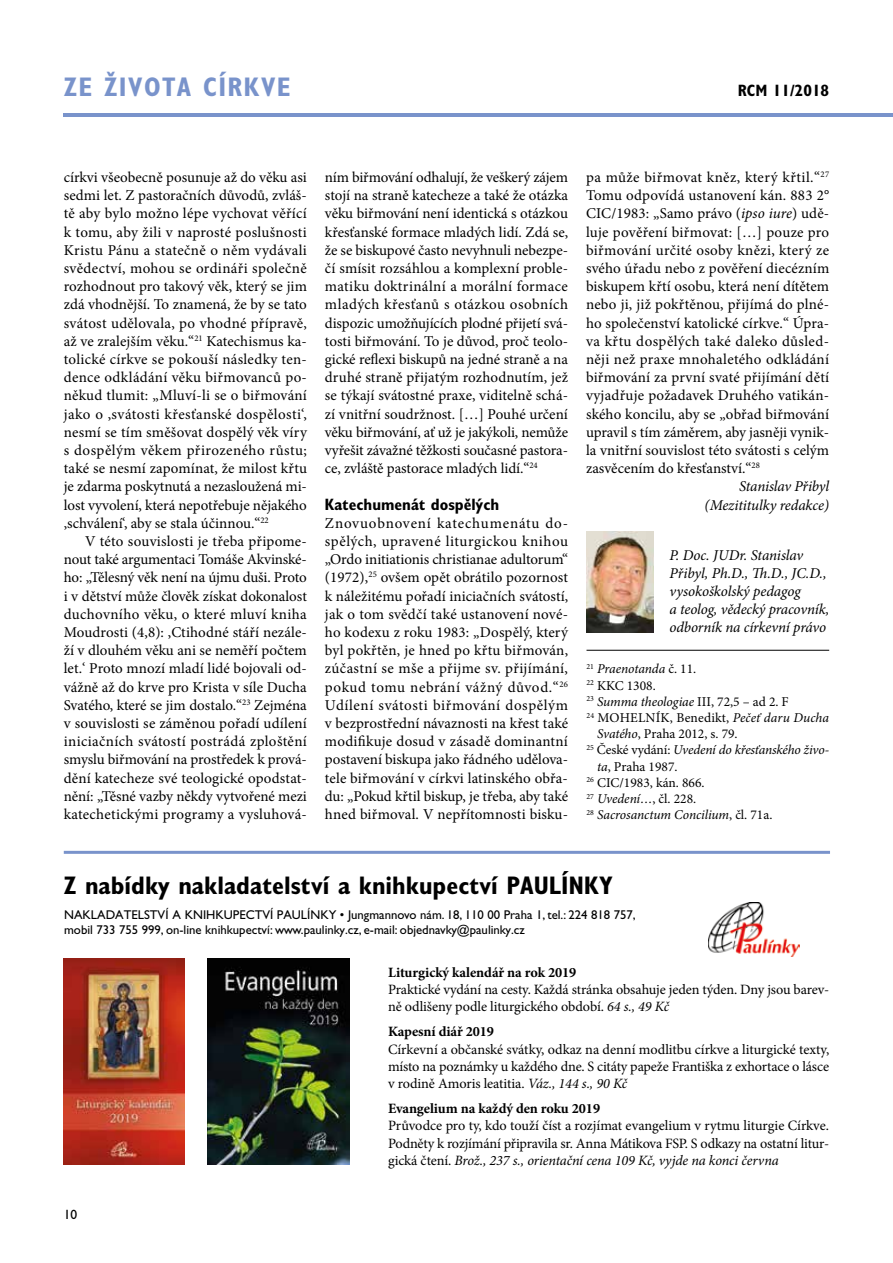
<style>
.page{position:relative;width:893px;height:1263px;background:#fff}
.page>*{position:absolute;margin:0;border:0;box-sizing:border-box;transform-origin:0 0}
.t1{font:700 condensed 27px "Gill Sans Std";letter-spacing:.05em;color:#7993cb}
.t2{font:700 condensed 25.5px "Gill Sans Std";color:#000}
.t3{font:700 condensed 16.5px "Gill Sans Std";color:#000}
.t4{font:15px/18.1px "Minion Pro";letter-spacing:.01em;color:#000;text-align:justify}
.t5{font:italic 15px/18px "Minion Pro";letter-spacing:-.01em;color:#000}
.t6{font:15px "Minion Pro";letter-spacing:.03em;color:#000}
.t7{font:14.25px/17.1px "Minion Pro";letter-spacing:-.01em;color:#000;text-align:justify}
.t8{font:700 14.25px "Minion Pro";letter-spacing:-.005em;color:#000}
.t9{font:italic 13.5px "Minion Pro";letter-spacing:-.01em;color:#000}
.t10{font:13.5px "Minion Pro";color:#000}
.t11{font:13.5px "Gill Sans Std";color:#000}
.t12{font:12.75px/15.3px "Gill Sans Std";color:#000}
.s1{font-style:italic}
.s2{font-style:normal}
</style>
<div class="page">
<hr style="left:64px;top:113px;width:829px;height:4px;background:#7993cb">
<hr style="left:64px;top:851px;width:766px;height:3px;background:#7993cb">
<img style="left:708px;top:902px;width:91px;height:55px">
<img style="left:586px;top:532px;width:67px;height:100px">
<hr style="left:586px;top:650px;width:243px;height:1px;background:#000">
<img style="left:207px;top:959px;width:143px;height:206px">
<img style="left:64px;top:959px;width:120px;height:206px">
<h1 class="t1" style="left:64px;top:71px;width:228px">ZE ŽIVOTA CÍRKVE</h1>
<p class="t3" style="left:738px;top:81px;width:93px">RCM 11/2018</p>
<p class="t4" style="left:64px;top:168px;width:245px">církvi všeobecně posunuje až do věku asi sedmi let. Z pastoračních důvodů, zvláš&shy;tě aby bylo možno lépe vychovat věřící k tomu, aby žili v naprosté poslušnosti Kristu Pánu a statečně o něm vydávali svědectví, mohou se ordináři společně rozhodnout pro takový věk, který se jim zdá vhodnější. To znamená, že by se tato svátost udělovala, po vhodné přípravě, až ve zralejším věku.“<sup>21</sup> Katechismus ka&shy;tolické církve se pokouší následky ten&shy;dence odkládání věku biřmovanců po&shy;někud tlumit: „Mluví-li se o biřmování jako o ,svátosti křesťanské dospělosti‘, nesmí se tím směšovat dospělý věk víry s dospělým věkem přirozeného růstu; také se nesmí zapomínat, že milost křtu je zdarma poskytnutá a nezasloužená mi&shy;lost vyvolení, která nepotřebuje nějakého ,schválení‘, aby se stala účinnou.“<sup>22</sup></p>
<p class="t4" style="left:64px;top:532px;width:245px;text-indent:21px">V této souvislosti je třeba připome&shy;nout také argumentaci Tomáše Akvinské&shy;ho: „Tělesný věk není na újmu duši. Proto i v dětství může člověk získat dokonalost duchovního věku, o které mluví kniha Moudrosti (4,8): ,Ctihodné stáří nezále&shy;ží v dlouhém věku ani se neměří počtem let.‘ Proto mnozí mladí lidé bojovali od&shy;vážně až do krve pro Krista v síle Ducha Svatého, které se jim dostalo.“<sup>23</sup> Zejména v souvislosti se záměnou pořadí udílení iniciačních svátostí postrádá zploštění smyslu biřmování na prostředek k prová&shy;dění katecheze své teologické opodstat&shy;nění: „Těsné vazby někdy vytvořené mezi katechetickými programy a vysluhová-</p>
<p class="t4" style="left:325px;top:168px;width:245px">ním biřmování odhalují, že veškerý zájem stojí na straně katecheze a také že otázka věku biřmování není identická s otázkou křesťanské formace mladých lidí. Zdá se, že se biskupové často nevyhnuli nebezpe&shy;čí smísit rozsáhlou a komplexní proble&shy;matiku doktrinální a morální formace mladých křesťanů s otázkou osobních dispozic umožňujících plodné přijetí svá&shy;tosti biřmování. To je důvod, proč teolo&shy;gické reflexi biskupů na jedné straně a na druhé straně přijatým rozhodnutím, jež se týkají svátostné praxe, viditelně schá&shy;zí vnitřní soudržnost. […] Pouhé určení věku biřmování, ať už je jakýkoli, nemůže vyřešit závažné těžkosti současné pastora&shy;ce, zvláště pastorace mladých lidí.“<sup>24</sup></p>
<p class="t3" style="left:325px;top:494px;width:176px">Katechumenát dospělých</p>
<p class="t4" style="left:325px;top:514px;width:245px">Znovuobnovení katechumenátu do&shy;spělých, upravené liturgickou knihou „Ordo initiationis christianae adultorum“ (1972),<sup>25</sup> ovšem opět obrátilo pozornost k náležitému pořadí iniciačních svátostí, jak o tom svědčí také ustanovení nové&shy;ho kodexu z roku 1983: „Dospělý, který byl pokřtěn, je hned po křtu biřmován, zúčastní se mše a přijme sv. přijímání, pokud tomu nebrání vážný důvod.“<sup>26<br></sup>Udílení svátosti biřmování dospělým v bezprostřední návaznosti na křest také modifikuje dosud v zásadě dominantní postavení biskupa jako řádného udělova&shy;tele biřmování v církvi latinského obřa&shy;du: „Pokud křtil biskup, je třeba, aby také hned biřmoval. V nepřítomnosti bisku-</p>
<p class="t6" style="left:586px;top:167px;width:245px">pa může biřmovat kněz, který křtil.“<sup>27</sup></p>
<p class="t4" style="left:586px;top:186px;width:245px">Tomu odpovídá ustanovení kán. 883 2°</p>
<p class="t4" style="left:586px;top:205px;width:245px">CIC/1983: „Samo právo (<span class="s1">ipso iure</span>) udě-</p>
<p class="t4" style="left:586px;top:223px;width:245px">luje pověření biřmovat: […] pouze pro</p>
<p class="t4" style="left:586px;top:241px;width:245px">biřmování určité osoby knězi, který ze</p>
<p class="t4" style="left:586px;top:259px;width:245px">svého úřadu nebo z pověření diecézním</p>
<p class="t4" style="left:586px;top:277px;width:245px">biskupem křtí osobu, která není dítětem</p>
<p class="t4" style="left:586px;top:296px;width:245px">nebo ji, již pokřtěnou, přijímá do plné-</p>
<p class="t4" style="left:586px;top:314px;width:245px">ho společenství katolické církve.“ Úpra-</p>
<p class="t6" style="left:586px;top:331px;width:245px">va křtu dospělých také daleko důsled-</p>
<p class="t4" style="left:586px;top:350px;width:245px">něji než praxe mnohaletého odkládání</p>
<p class="t4" style="left:586px;top:368px;width:245px">biřmování za první svaté přijímání dětí</p>
<p class="t4" style="left:586px;top:387px;width:245px">vyjadřuje požadavek Druhého vatikán-</p>
<p class="t4" style="left:586px;top:405px;width:245px">ského koncilu, aby se „obřad biřmování</p>
<p class="t4" style="left:586px;top:423px;width:245px">upravil s tím záměrem, aby jasněji vynik-</p>
<p class="t4" style="left:586px;top:441px;width:245px">la vnitřní souvislost této svátosti s celým</p>
<p class="t4" style="left:586px;top:459px;width:175px">zasvěcením do křesťanství.“<sup>28</sup></p>
<p class="t5" style="left:739px;top:478px;width:92px">Stanislav Přibyl</p>
<p class="t5" style="left:705px;top:496px;width:126px">(Mezititulky redakce)</p>
<p class="t5" style="left:670px;top:546px;width:161px">P. Doc. JUDr. Stanislav<br>Přibyl, Ph.D., Th.D., JC.D., vysokoškolský pedagog<br>a teolog, vědecký pracovník, odborník na církevní právo</p>
<p class="t9" style="left:586px;top:660px;width:111px"><sup>21</sup> Praenotanda <span class="s2">č. 11.</span></p>
<p class="t10" style="left:586px;top:676px;width:71px"><sup>22</sup> KKC 1308.</p>
<p class="t9" style="left:586px;top:692px;width:204px"><sup>23</sup> Summa theologiae <span class="s2">III, 72,5 – ad 2. F</span></p>
<p class="t10" style="left:586px;top:709px;width:244px"><sup>24</sup> MOHELNÍK, Benedikt, <span class="s1">Pečeť daru Ducha</span></p>
<p class="t10" style="left:597px;top:725px;width:142px"><span class="s1">Svatého</span>, Praha 2012, s. 79.</p>
<p class="t9" style="left:586px;top:741px;width:244px"><sup>25</sup> <span class="s2">České vydání:</span> Uvedení do křesťanského živo-</p>
<p class="t10" style="left:597px;top:757px;width:82px"><span class="s1">ta</span>, Praha 1987.</p>
<p class="t10" style="left:586px;top:773px;width:120px"><sup>26</sup> CIC/1983, kán. 866.</p>
<p class="t9" style="left:586px;top:789px;width:111px"><sup>27</sup> Uvedení…<span class="s2">, čl. 228.</span></p>
<p class="t9" style="left:586px;top:806px;width:187px"><sup>28</sup> Sacrosanctum Concilium<span class="s2">, čl. 71a.</span></p>
<h2 class="t2" style="left:64px;top:870px;width:551px">Z nabídky nakladatelství a knihkupectví PAULÍNKY</h2>
<p class="t12" style="left:64px;top:907px;width:573px">NAKLADATELSTVÍ A KNIHKUPECTVÍ PAULÍNKY • Jungmannovo nám. 18, 110 00 Praha 1, tel.: 224 818 757, mobil 733 755 999, on-line knihkupectví: www.paulinky.cz, e-mail: objednavky@paulinky.cz</p>
<p class="t11" style="left:64px;top:1207px;width:15px">10</p>
<p class="t8" style="left:388px;top:962px;width:190px">Liturgický kalendář na rok 2019</p>
<p class="t7" style="left:388px;top:981px;width:443px">Praktické vydání na cesty. Každá stránka obsahuje jeden týden. Dny jsou barev&shy;ně odlišeny podle liturgického období. <span class="s1">64 s., 49 Kč</span></p>
<p class="t8" style="left:388px;top:1022px;width:108px">Kapesní diář 2019</p>
<p class="t7" style="left:388px;top:1040px;width:443px">Církevní a občanské svátky, odkaz na denní modlitbu církve a liturgické texty, místo na poznámky u každého dne. S citáty papeže Františka z exhortace o lásce v rodině Amoris leatitia. <span class="s1">Váz., 144 s., 90 Kč</span></p>
<p class="t8" style="left:388px;top:1099px;width:214px">Evangelium na každý den roku 2019</p>
<p class="t7" style="left:388px;top:1117px;width:443px">Průvodce pro ty, kdo touží číst a rozjímat evangelium v rytmu liturgie Církve.<br>Podněty k rozjímání připravila sr. Anna Mátikova FSP. S odkazy na ostatní litur&shy;gická čtení. <span class="s1">Brož., 237 s., orientační cena 109 Kč, vyjde na konci června</span></p>
</div>
